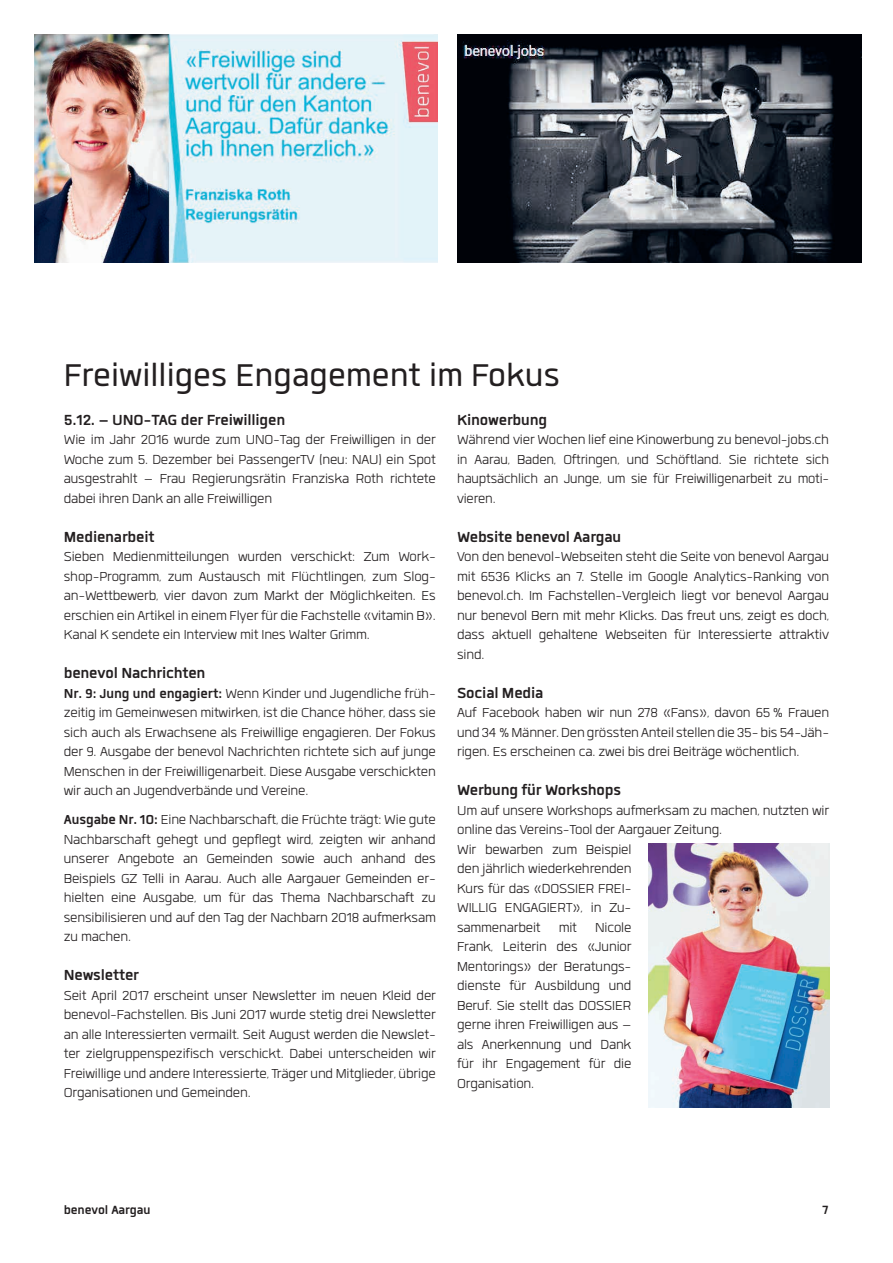
<style>
.page{position:relative;width:893px;height:1263px;background:#fff}
.page>*{position:absolute;margin:0;border:0;box-sizing:border-box;transform-origin:0 0}
.t1{font:43.5px "Quan";color:#231f20}
.t2{font:700 20.25px "Quan";letter-spacing:-.01em;color:#231f20}
.t3{font:300 18px/19.5px "Quan";letter-spacing:-.01em;color:#231f20;text-align:justify}
.t4{font:700 16.5px "Quan";letter-spacing:-.005em;color:#231f20}
.s1{font-weight:700}
</style>
<div class="page">
<img style="left:34px;top:34px;width:403px;height:229px">
<img style="left:457px;top:34px;width:404px;height:228px">
<img style="left:648px;top:844px;width:181px;height:263px">
<h1 class="t1" style="left:64px;top:354px;width:498px">Freiwilliges Engagement im Fokus</h1>
<p class="t2" style="left:64px;top:410px;width:223px">5.12. – UNO-TAG der Freiwilligen</p>
<p class="t3" style="left:64px;top:430px;width:374px">Wie im Jahr 2016 wurde zum UNO-Tag der Freiwilligen in der Woche zum 5. Dezember bei PassengerTV (neu: NAU) ein Spot ausgestrahlt – Frau Regierungsrätin Franziska Roth richtete dabei ihren Dank an alle Freiwilligen</p>
<p class="t2" style="left:64px;top:527px;width:92px">Medienarbeit</p>
<p class="t3" style="left:64px;top:547px;width:374px">Sieben Medienmitteilungen wurden verschickt: Zum Work&shy;shop-Programm, zum Austausch mit Flüchtlingen, zum Slog&shy;an-Wettbewerb, vier davon zum Markt der Möglichkeiten. Es erschien ein Artikel in einem Flyer für die Fachstelle «vitamin B».<br>Kanal K sendete ein Interview mit Ines Walter Grimm.</p>
<p class="t2" style="left:64px;top:663px;width:143px">benevol Nachrichten</p>
<p class="t3" style="left:64px;top:683px;width:374px"><span class="s1">Nr. 9: Jung und engagiert:</span> Wenn Kinder und Jugendliche früh&shy;zeitig im Gemeinwesen mitwirken, ist die Chance höher, dass sie sich auch als Erwachsene als Freiwillige engagieren. Der Fokus der 9. Ausgabe der benevol Nachrichten richtete sich auf junge Menschen in der Freiwilligenarbeit. Diese Ausgabe verschickten wir auch an Jugendverbände und Vereine.</p>
<p class="t3" style="left:64px;top:810px;width:374px"><span class="s1">Ausgabe Nr. 10:</span> Eine Nachbarschaft, die Früchte trägt: Wie gute Nachbarschaft gehegt und gepflegt wird, zeigten wir anhand unserer Angebote an Gemeinden sowie auch anhand des Beispiels GZ Telli in Aarau. Auch alle Aargauer Gemeinden er&shy;hielten eine Ausgabe, um für das Thema Nachbarschaft zu sensibilisieren und auf den Tag der Nachbarn 2018 aufmerksam zu machen.</p>
<p class="t2" style="left:64px;top:965px;width:77px">Newsletter</p>
<p class="t3" style="left:64px;top:985px;width:374px">Seit April 2017 erscheint unser Newsletter im neuen Kleid der benevol-Fachstellen. Bis Juni 2017 wurde stetig drei Newsletter an alle Interessierten vermailt. Seit August werden die Newslet&shy;ter zielgruppenspezifisch verschickt. Dabei unterscheiden wir Freiwillige und andere Interessierte, Träger und Mitglieder, übrige Organisationen und Gemeinden.</p>
<p class="t2" style="left:457px;top:410px;width:92px">Kinowerbung</p>
<p class="t3" style="left:457px;top:430px;width:374px">Während vier Wochen lief eine Kinowerbung zu benevol-jobs.ch in Aarau, Baden, Oftringen, und Schöftland. Sie richtete sich hauptsächlich an Junge, um sie für Freiwilligenarbeit zu moti&shy;vieren.</p>
<p class="t2" style="left:457px;top:527px;width:166px">Website benevol Aargau</p>
<p class="t3" style="left:457px;top:547px;width:374px">Von den benevol-Webseiten steht die Seite von benevol Aargau mit 6536 Klicks an 7. Stelle im Google Analytics-Ranking von benevol.ch. Im Fachstellen-Vergleich liegt vor benevol Aargau nur benevol Bern mit mehr Klicks. Das freut uns, zeigt es doch, dass aktuell gehaltene Webseiten für Interessierte attraktiv sind.</p>
<p class="t2" style="left:457px;top:683px;width:88px">Social Media</p>
<p class="t3" style="left:457px;top:703px;width:374px">Auf Facebook haben wir nun 278 «Fans», davon 65 % Frauen und 34 % Männer. Den grössten Anteil stellen die 35- bis 54-Jäh&shy;rigen. Es erscheinen ca. zwei bis drei Beiträge wöchentlich.</p>
<p class="t2" style="left:457px;top:780px;width:166px">Werbung für Workshops</p>
<p class="t3" style="left:457px;top:800px;width:374px;text-align:left">Um auf unsere Workshops aufmerksam zu machen, nutzten wir online das Vereins-Tool der Aargauer Zeitung.<br>Wir bewarben zum Beispiel<br>den jährlich wiederkehrenden<br>Kurs für das «DOSSIER FREI-<br>WILLIG ENGAGIERT», in Zu-<br>sammenarbeit mit Nicole<br>Frank, Leiterin des «Junior<br>Mentorings» der Beratungs-<br>dienste für Ausbildung und<br>Beruf. Sie stellt das DOSSIER<br>gerne ihren Freiwilligen aus –<br>als Anerkennung und Dank<br>für ihr Engagement für die<br>Organisation.</p>
<p class="t4" style="left:64px;top:1202px;width:88px">benevol Aargau</p>
<p class="t4" style="left:822px;top:1202px;width:7px">7</p>
</div>
